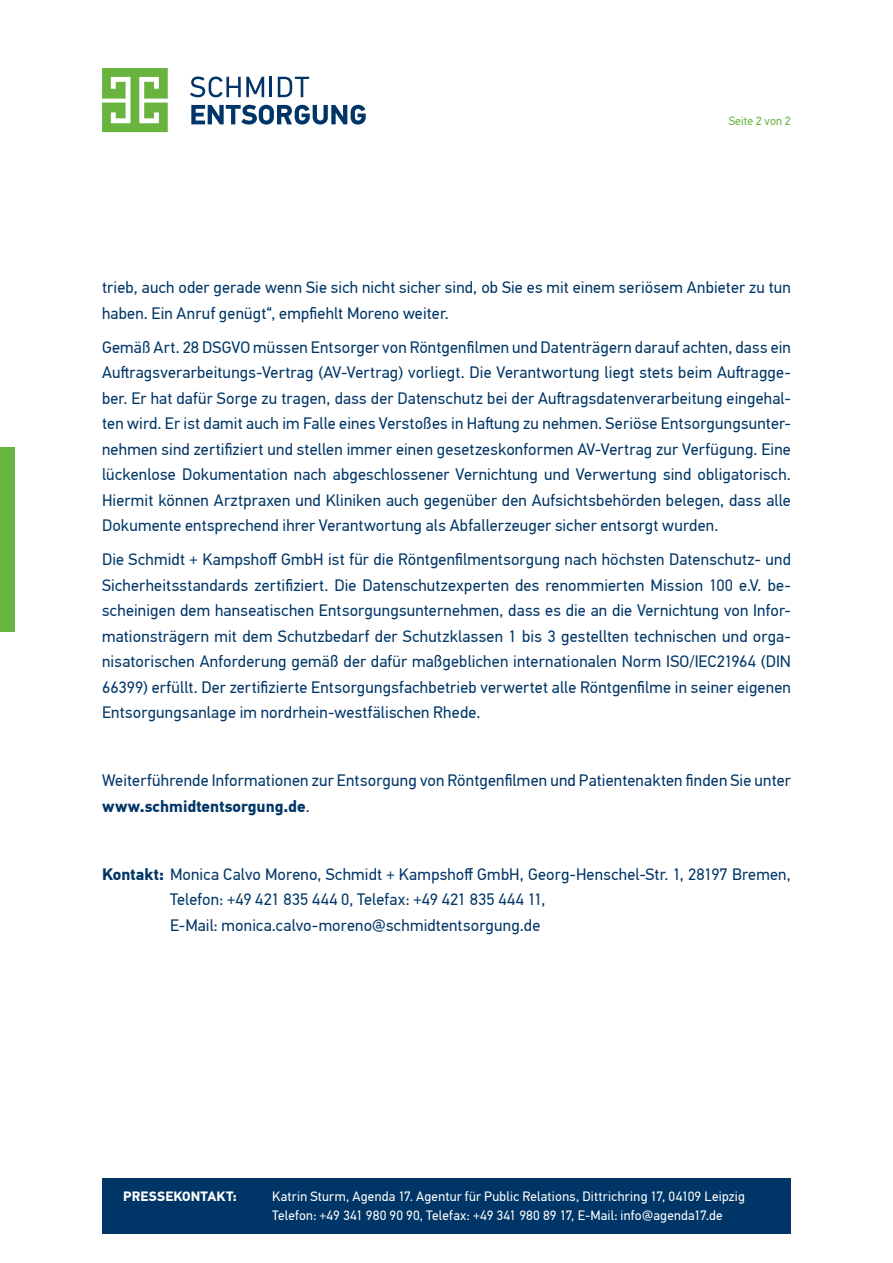
<style>
.page{position:relative;width:893px;height:1263px;background:#fff}
.page>*{position:absolute;margin:0;border:0;box-sizing:border-box;transform-origin:0 0}
.t1{font:16.5px/25.5px "PF Din Text Pro";letter-spacing:.01em;color:#003667}
.t2{font:13.5px/19.6px "PF Din Text Pro";letter-spacing:.02em;color:#fff}
.t3{font:700 13.5px "PF Din Text Pro";letter-spacing:.015em;color:#fff}
.t4{font:12px "PF Din Text Pro";color:#69b33f}
.s1{font-weight:700}
</style>
<div class="page">
<div style="left:0;top:446px;width:15px;height:185px;background:#69b33f"></div>
<div style="left:102px;top:1178px;width:689px;height:55px;background:#003667"></div>
<svg style="left:191px;top:105px;width:175px;height:20px"></svg>
<svg style="left:190px;top:77px;width:74px;height:20px"></svg>
<hr style="left:269px;top:77px;width:3px;height:20px;background:#003667">
<svg style="left:278px;top:77px;width:31px;height:20px"></svg>
<svg style="left:102px;top:68px;width:66px;height:64px"></svg>
<p class="t4" style="left:729px;top:113px;width:64px">Seite 2 von 2</p>
<p class="t1" style="left:102px;top:275px;width:690px">trieb, auch oder gerade wenn Sie sich nicht sicher sind, ob Sie es mit einem seriösem Anbieter zu tun haben. Ein Anruf genügt“, empfiehlt Moreno weiter.</p>
<p class="t1" style="left:102px;top:334px;width:690px;text-align:justify">Gemäß Art. 28 DSGVO müssen Entsorger von Röntgenfilmen und Datenträgern darauf achten, dass ein Auftragsverarbeitungs-Vertrag (AV-Vertrag) vorliegt. Die Verantwortung liegt stets beim Auftragge&shy;ber. Er hat dafür Sorge zu tragen, dass der Datenschutz bei der Auftragsdatenverarbeitung eingehal&shy;ten wird. Er ist damit auch im Falle eines Verstoßes in Haftung zu nehmen. Seriöse Entsorgungsunter&shy;nehmen sind zertifiziert und stellen immer einen gesetzeskonformen AV-Vertrag zur Verfügung. Eine lückenlose Dokumentation nach abgeschlossener Vernichtung und Verwertung sind obligatorisch.<br>Hiermit können Arztpraxen und Kliniken auch gegenüber den Aufsichtsbehörden belegen, dass alle Dokumente entsprechend ihrer Verantwortung als Abfallerzeuger sicher entsorgt wurden.</p>
<p class="t1" style="left:102px;top:547px;width:690px;text-align:justify">Die Schmidt + Kampshoff GmbH ist für die Röntgenfilmentsorgung nach höchsten Datenschutz- und Sicherheitsstandards zertifiziert. Die Datenschutzexperten des renommierten Mission 100 e.V. be&shy;scheinigen dem hanseatischen Entsorgungsunternehmen, dass es die an die Vernichtung von Infor&shy;mationsträgern mit dem Schutzbedarf der Schutzklassen 1 bis 3 gestellten technischen und orga&shy;nisatorischen Anforderung gemäß der dafür maßgeblichen internationalen Norm ISO/IEC21964 (DIN 66399) erfüllt. Der zertifizierte Entsorgungsfachbetrieb verwertet alle Röntgenfilme in seiner eigenen Entsorgungsanlage im nordrhein-westfälischen Rhede.</p>
<p class="t1" style="left:102px;top:768px;width:690px">Weiterführende Informationen zur Entsorgung von Röntgenfilmen und Patientenakten finden Sie unter <span class="s1">www.schmidtentsorgung.de</span>.</p>
<p class="t1" style="left:170px;top:861px;width:622px;text-indent:-68px"><span class="s1">Kontakt:</span> Monica Calvo Moreno, Schmidt + Kampshoff GmbH, Georg-Henschel-Str. 1, 28197 Bremen,<br>Telefon: +49 421 835 444 0, Telefax: +49 421 835 444 11,<br>E-Mail: monica.calvo-moreno@schmidtentsorgung.de</p>
<p class="t3" style="left:123px;top:1188px;width:115px">PRESSEKONTAKT:</p>
<p class="t2" style="left:272px;top:1186px;width:474px">Katrin Sturm, Agenda 17. Agentur für Public Relations, Dittrichring 17, 04109 Leipzig<br>Telefon: +49 341 980 90 90, Telefax: +49 341 980 89 17, E-Mail: info@agenda17.de</p>
</div>
